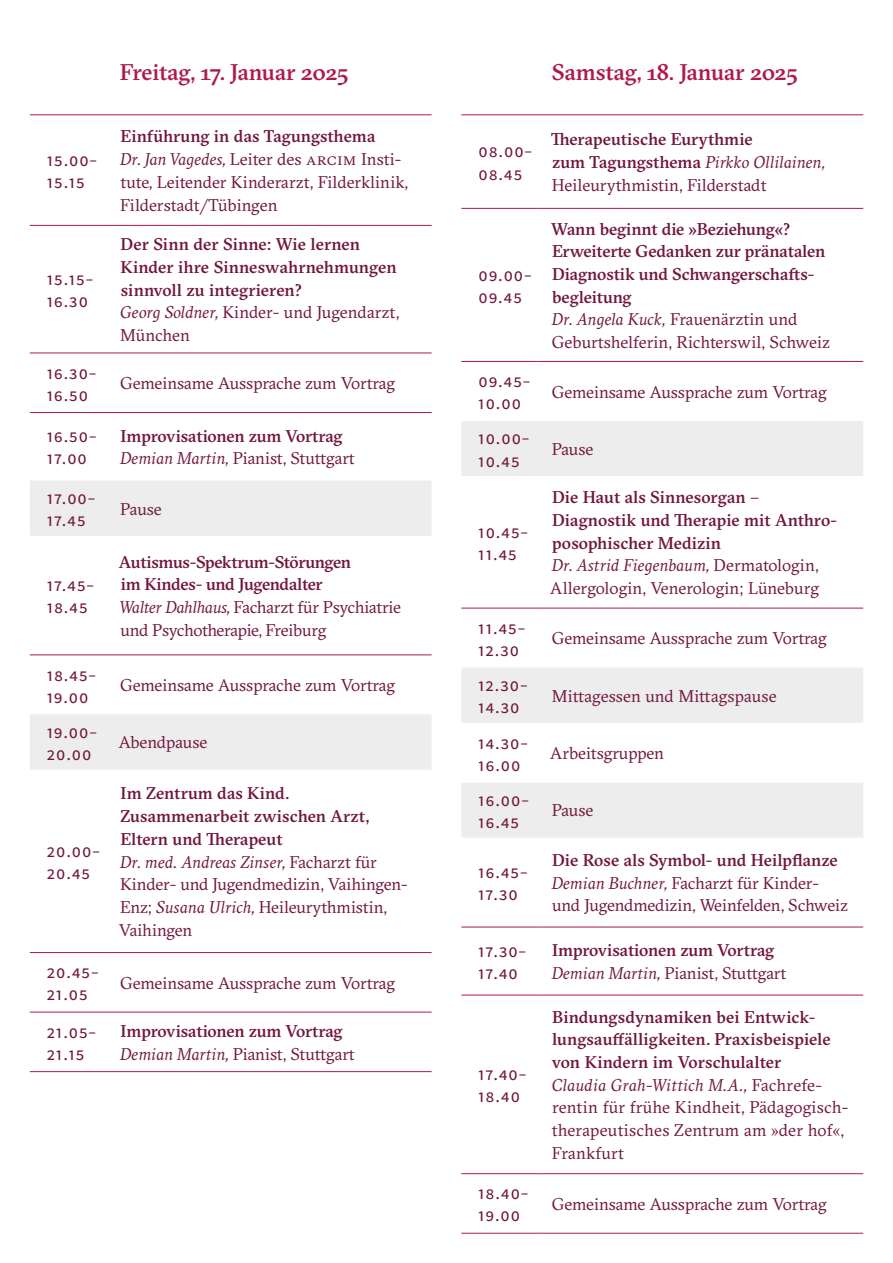
<style>
.page{position:relative;width:893px;height:1263px;background:#fff}
.page>*{position:absolute;margin:0;border:0;box-sizing:border-box;transform-origin:0 0}
.t1{font:500 22.65px "GT Sectra";letter-spacing:-.01em;color:#af184d}
.t2{font:18.45px/22px "Source Sans Pro";letter-spacing:.05em;color:#72163d}
.t3{font:500 16.95px/22.6px "GT Sectra";color:#72163d}
.t4{font:16.95px/22.6px "GT Sectra";color:#72163d}
.t5{font:16.95px/22.6px "GT Sectra";letter-spacing:-.02em;color:#72163d}
.t6{font:500 16.95px/22.6px "GT Sectra";letter-spacing:-.02em;color:#72163d}
.s1{font-style:italic}
.s2{font-weight:400;font-style:italic}
.s3{font-weight:400}
.s4{font-weight:500}
</style>
<div class="page">
<svg style="left:30px;top:481px;width:402px;height:289px"></svg>
<hr style="left:30px;top:115px;width:76px;height:1px;background:#af184d">
<hr style="left:106px;top:115px;width:326px;height:1px;background:#af184d">
<hr style="left:30px;top:225px;width:76px;height:1px;background:#af184d">
<hr style="left:106px;top:225px;width:326px;height:1px;background:#af184d">
<hr style="left:30px;top:655px;width:76px;height:1px;background:#af184d">
<hr style="left:106px;top:655px;width:326px;height:1px;background:#af184d">
<hr style="left:30px;top:952px;width:76px;height:1px;background:#af184d">
<hr style="left:106px;top:952px;width:326px;height:1px;background:#af184d">
<hr style="left:30px;top:353px;width:76px;height:1px;background:#af184d">
<hr style="left:106px;top:353px;width:326px;height:1px;background:#af184d">
<hr style="left:30px;top:412px;width:76px;height:1px;background:#af184d">
<hr style="left:106px;top:412px;width:326px;height:1px;background:#af184d">
<hr style="left:30px;top:1012px;width:76px;height:1px;background:#af184d">
<hr style="left:106px;top:1012px;width:326px;height:1px;background:#af184d">
<hr style="left:30px;top:1071px;width:76px;height:1px;background:#af184d">
<hr style="left:106px;top:1071px;width:326px;height:1px;background:#af184d">
<div style="left:461px;top:421px;width:402px;height:55px;background:#ededed"></div>
<svg style="left:461px;top:607px;width:402px;height:626px"></svg>
<hr style="left:461px;top:927px;width:77px;height:1px;background:#af184d">
<hr style="left:538px;top:927px;width:325px;height:1px;background:#af184d">
<hr style="left:461px;top:995px;width:77px;height:1px;background:#af184d">
<hr style="left:538px;top:995px;width:325px;height:1px;background:#af184d">
<hr style="left:461px;top:115px;width:77px;height:1px;background:#af184d">
<hr style="left:538px;top:115px;width:325px;height:1px;background:#af184d">
<hr style="left:461px;top:208px;width:77px;height:1px;background:#af184d">
<hr style="left:538px;top:208px;width:325px;height:1px;background:#af184d">
<hr style="left:461px;top:361px;width:77px;height:1px;background:#af184d">
<hr style="left:538px;top:361px;width:325px;height:1px;background:#af184d">
<hr style="left:461px;top:608px;width:77px;height:1px;background:#af184d">
<hr style="left:538px;top:608px;width:325px;height:1px;background:#af184d">
<hr style="left:461px;top:1173px;width:77px;height:1px;background:#af184d">
<hr style="left:538px;top:1173px;width:325px;height:1px;background:#af184d">
<hr style="left:461px;top:1233px;width:77px;height:1px;background:#af184d">
<hr style="left:538px;top:1233px;width:325px;height:1px;background:#af184d">
<p class="t2" style="left:47px;top:149px;width:52px">15.00–<br>15.15</p>
<p class="t2" style="left:47px;top:268px;width:48px">15.15–<br>16.30</p>
<p class="t1" style="left:120px;top:58px;width:230px">Freitag, 17. Januar 2025</p>
<p class="t3" style="left:120px;top:125px;width:256px">Einführung in das Tagungsthema</p>
<p class="t4" style="left:120px;top:148px;width:289px"><span class="s1">Dr. Jan Vagedes,</span> Leiter des ARCIM Insti&shy;tute, Leitender Kinderarzt, Filderklinik,<br>Filderstadt/Tübingen</p>
<p class="t3" style="left:120px;top:233px;width:280px">Der Sinn der Sinne: Wie lernen<br>Kinder ihre Sinneswahrnehmungen sinnvoll zu integrieren?<br><span class="s2">Georg Soldner,</span> <span class="s3">Kinder- und Jugendarzt,<br>München</span></p>
<p class="t2" style="left:47px;top:361px;width:51px">16.30–<br>16.50</p>
<p class="t4" style="left:120px;top:372px;width:276px">Gemeinsame Aussprache zum Vortrag</p>
<p class="t2" style="left:47px;top:425px;width:51px">16.50–<br>17.00</p>
<p class="t3" style="left:120px;top:424px;width:236px">Improvisationen zum Vortrag<br><span class="s2">Demian Martin,</span> <span class="s3">Pianist, Stuttgart</span></p>
<p class="t2" style="left:47px;top:487px;width:50px">17.00–<br>17.45</p>
<p class="t4" style="left:120px;top:497px;width:43px">Pause</p>
<p class="t2" style="left:47px;top:574px;width:49px">17.45–<br>18.45</p>
<p class="t6" style="left:119px;top:550px;width:234px">Autismus-Spektrum-Störungen im Kindes- und Jugendalter</p>
<p class="t5" style="left:119px;top:596px;width:284px"><span class="s1">Walter Dahlhaus,</span> Facharzt für Psychiatrie und Psychotherapie, Freiburg</p>
<p class="t2" style="left:47px;top:663px;width:51px">18.45–<br>19.00</p>
<p class="t4" style="left:120px;top:674px;width:276px">Gemeinsame Aussprache zum Vortrag</p>
<p class="t2" style="left:47px;top:721px;width:52px">19.00–<br>20.00</p>
<p class="t4" style="left:118px;top:731px;width:91px">Abendpause</p>
<p class="t2" style="left:47px;top:840px;width:55px">20.00–<br>20.45</p>
<p class="t3" style="left:120px;top:782px;width:250px">Im Zentrum das Kind.<br>Zusammenarbeit zwischen Arzt,<br>Eltern und Therapeut</p>
<p class="t4" style="left:119px;top:850px;width:290px"><span class="s1">Dr. med. Andreas Zinser,</span> Facharzt für<br>Kinder- und Jugendmedizin, Vaihingen-<br>Enz; <span class="s1">Susana Ulrich,</span> Heileurythmistin,<br>Vaihingen</p>
<p class="t2" style="left:47px;top:961px;width:53px">20.45–<br>21.05</p>
<p class="t4" style="left:120px;top:971px;width:276px">Gemeinsame Aussprache zum Vortrag</p>
<p class="t2" style="left:47px;top:1020px;width:51px">21.05–<br>21.15</p>
<p class="t3" style="left:120px;top:1019px;width:236px">Improvisationen zum Vortrag<br><span class="s2">Demian Martin,</span> <span class="s3">Pianist, Stuttgart</span></p>
<p class="t2" style="left:478px;top:140px;width:55px">08.00–<br>08.45</p>
<p class="t2" style="left:478px;top:263px;width:55px">09.00–<br>09.45</p>
<p class="t1" style="left:552px;top:58px;width:247px">Samstag, 18. Januar 2025</p>
<p class="t3" style="left:551px;top:128px;width:276px">Therapeutische Eurythmie<br>zum Tagungsthema <span class="s2">Pirkko Ollilainen,<br></span><span class="s3">Heileurythmistin, Filderstadt</span></p>
<p class="t3" style="left:551px;top:217px;width:280px">Wann beginnt die »Beziehung«?<br>Erweiterte Gedanken zur pränatalen<br>Diagnostik und Schwangerschafts&shy;begleitung<br><span class="s2">Dr. Angela Kuck,</span> <span class="s3">Frauenärztin und<br>Geburtshelferin, Richterswil, Schweiz</span></p>
<p class="t2" style="left:478px;top:370px;width:54px">09.45–<br>10.00</p>
<p class="t4" style="left:552px;top:380px;width:276px">Gemeinsame Aussprache zum Vortrag</p>
<p class="t2" style="left:478px;top:427px;width:53px">10.00–<br>10.45</p>
<p class="t4" style="left:552px;top:438px;width:43px">Pause</p>
<p class="t2" style="left:478px;top:521px;width:51px">10.45–<br>11.45</p>
<p class="t3" style="left:552px;top:486px;width:286px">Die Haut als Sinnesorgan –<br>Diagnostik und Therapie mit Anthro&shy;posophischer Medizin</p>
<p class="t4" style="left:550px;top:554px;width:271px"><span class="s1">Dr. Astrid Fiegenbaum,</span> Dermatologin,<br>Allergologin, Venerologin; Lüneburg</p>
<p class="t2" style="left:478px;top:616px;width:49px">11.45–<br>12.30</p>
<p class="t4" style="left:552px;top:627px;width:276px">Gemeinsame Aussprache zum Vortrag</p>
<p class="t2" style="left:478px;top:674px;width:51px">12.30–<br>14.30</p>
<p class="t4" style="left:552px;top:684px;width:226px">Mittagessen und Mittagspause</p>
<p class="t2" style="left:478px;top:731px;width:51px">14.30–<br>16.00</p>
<p class="t4" style="left:550px;top:742px;width:116px">Arbeitsgruppen</p>
<p class="t2" style="left:478px;top:789px;width:52px">16.00–<br>16.45</p>
<p class="t4" style="left:552px;top:799px;width:43px">Pause</p>
<p class="t2" style="left:478px;top:861px;width:51px">16.45–<br>17.30</p>
<p class="t4" style="left:552px;top:849px;width:298px"><span class="s4">Die Rose als Symbol- und Heilpflanze<br></span><span class="s1">Demian Buchner,</span> Facharzt für Kinder&shy;und Jugendmedizin, Weinfelden, Schweiz</p>
<p class="t2" style="left:478px;top:940px;width:49px">17.30–<br>17.40</p>
<p class="t3" style="left:552px;top:939px;width:236px">Improvisationen zum Vortrag<br><span class="s2">Demian Martin,</span> <span class="s3">Pianist, Stuttgart</span></p>
<p class="t2" style="left:478px;top:1063px;width:50px">17.40–<br>18.40</p>
<p class="t3" style="left:552px;top:1005px;width:280px">Bindungsdynamiken bei Entwick&shy;lungsauffälligkeiten. Praxisbeispiele von Kindern im Vorschulalter</p>
<p class="t4" style="left:552px;top:1073px;width:298px"><span class="s1">Claudia Grah-Wittich M.A.,</span> Fachrefe&shy;rentin für frühe Kindheit, Pädagogisch&shy;therapeutisches Zentrum am »der hof«,<br>Frankfurt</p>
<p class="t2" style="left:478px;top:1182px;width:52px">18.40–<br>19.00</p>
<p class="t4" style="left:552px;top:1193px;width:276px">Gemeinsame Aussprache zum Vortrag</p>
</div>
